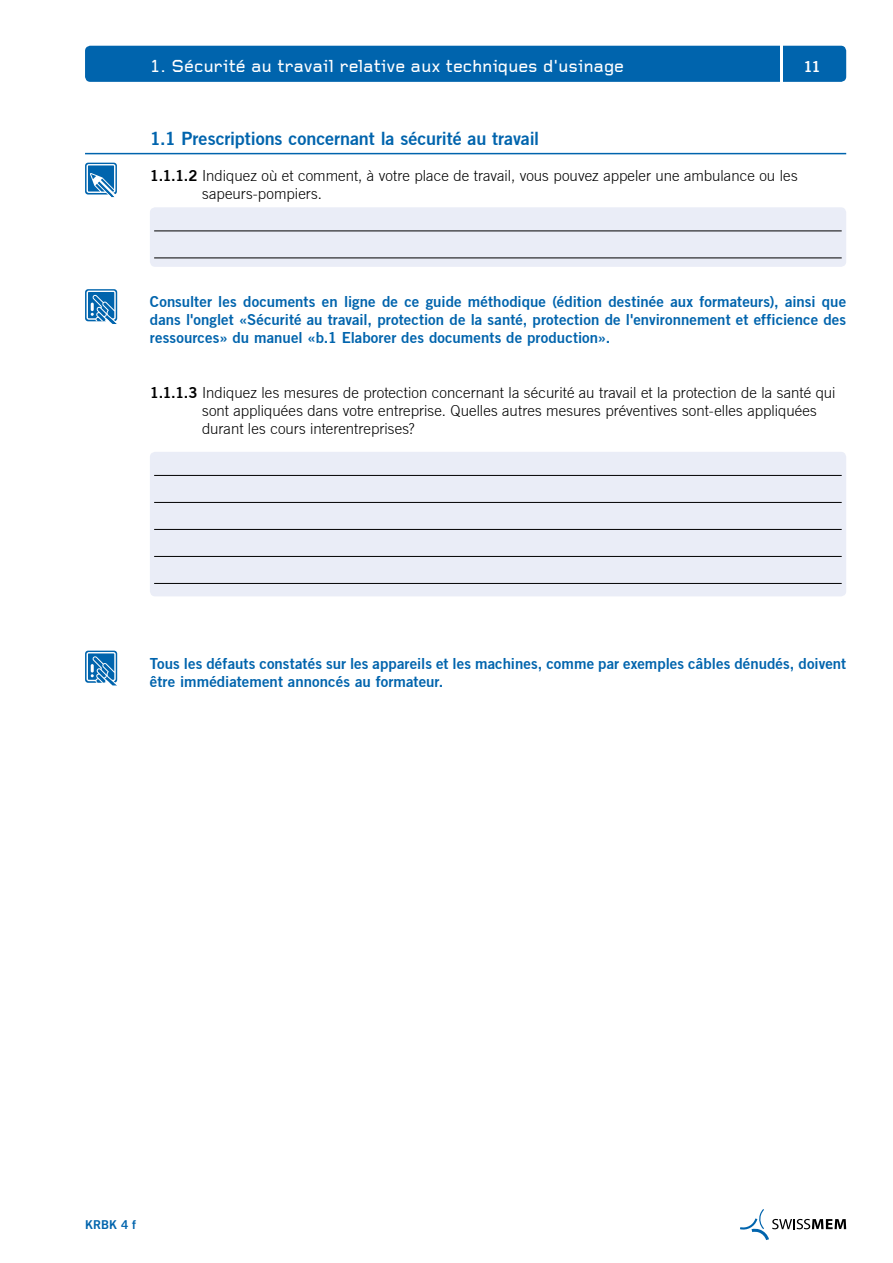
<style>
.page{position:relative;width:893px;height:1263px;background:#fff}
.page>*{position:absolute;margin:0;border:0;box-sizing:border-box;transform-origin:0 0}
.t1{font:500 18px "Foundry Gridnik";color:#fff}
.t2{font:18px "Trade Gothic Bold Two";letter-spacing:-.005em;color:#0064ad}
.t3{font:15px/18px "Trade Gothic Bold Two";letter-spacing:.005em;color:#0064ad;text-align:justify}
.t4{font:300 15px/18px "Trade Gothic";letter-spacing:.005em;color:#000}
.t5{font:15px "Trade Gothic Bold Two";color:#fff}
.t6{font:12px "Trade Gothic Bold Two";color:#0064ad}
.s1{font-family:"Trade Gothic Bold Two";font-weight:400}
</style>
<div class="page">
<div style="left:85px;top:46px;width:761px;height:36px;background:#0064ad;border-radius:5px"></div>
<hr style="left:85px;top:153px;width:761px;height:1px;background:#0064ad">
<hr style="left:780px;top:36px;width:2px;height:54px;background:#fff">
<svg style="left:740px;top:1209px;width:106px;height:31px"></svg>
<div style="left:150px;top:452px;width:696px;height:144px;background:#eaedf7;border-radius:5px"></div>
<hr style="left:154px;top:475px;width:688px;height:1px;background:#000">
<hr style="left:154px;top:502px;width:688px;height:1px;background:#000">
<hr style="left:154px;top:529px;width:688px;height:1px;background:#000">
<hr style="left:154px;top:556px;width:688px;height:1px;background:#000">
<hr style="left:154px;top:583px;width:688px;height:1px;background:#000">
<div style="left:150px;top:207px;width:696px;height:60px;background:#eaedf7;border-radius:5px"></div>
<hr style="left:154px;top:231px;width:688px;height:1px;background:#000">
<hr style="left:154px;top:258px;width:688px;height:1px;background:#000">
<svg style="left:85px;top:163px;width:32px;height:34px"></svg>
<svg style="left:85px;top:289px;width:33px;height:35px"></svg>
<svg style="left:85px;top:651px;width:33px;height:34px"></svg>
<p class="t1" style="left:150px;top:57px;width:476px">1. Sécurité au travail relative aux techniques d'usinage</p>
<p class="t5" style="left:803px;top:58px;width:19px">11</p>
<p class="t2" style="left:150px;top:127px;width:391px">1.1 Prescriptions concernant la sécurité au travail</p>
<p class="t4" style="left:202px;top:166px;width:597px;text-indent:-52px"><span class="s1">1.1.1.2</span> Indiquez où et comment, à votre place de travail, vous pouvez appeler une ambulance ou les sapeurs-pompiers.</p>
<p class="t3" style="left:150px;top:293px;width:698px">Consulter les documents en ligne de ce guide méthodique (édition destinée aux formateurs), ainsi que dans l'onglet «Sécurité au travail, protection de la santé, protection de l'environnement et efficience des ressources» du manuel «b.1 Elaborer des documents de production».</p>
<p class="t4" style="left:202px;top:383px;width:635px;text-indent:-52px"><span class="s1">1.1.1.3</span> Indiquez les mesures de protection concernant la sécurité au travail et la protection de la santé qui sont appliquées dans votre entreprise. Quelles autres mesures préventives sont-elles appliquées durant les cours interentreprises?</p>
<p class="t3" style="left:150px;top:654px;width:698px">Tous les défauts constatés sur les appareils et les machines, comme par exemples câbles dénudés, doivent être immédiatement annoncés au formateur.</p>
<p class="t6" style="left:85px;top:1217px;width:53px">KRBK 4 f</p>
</div>
